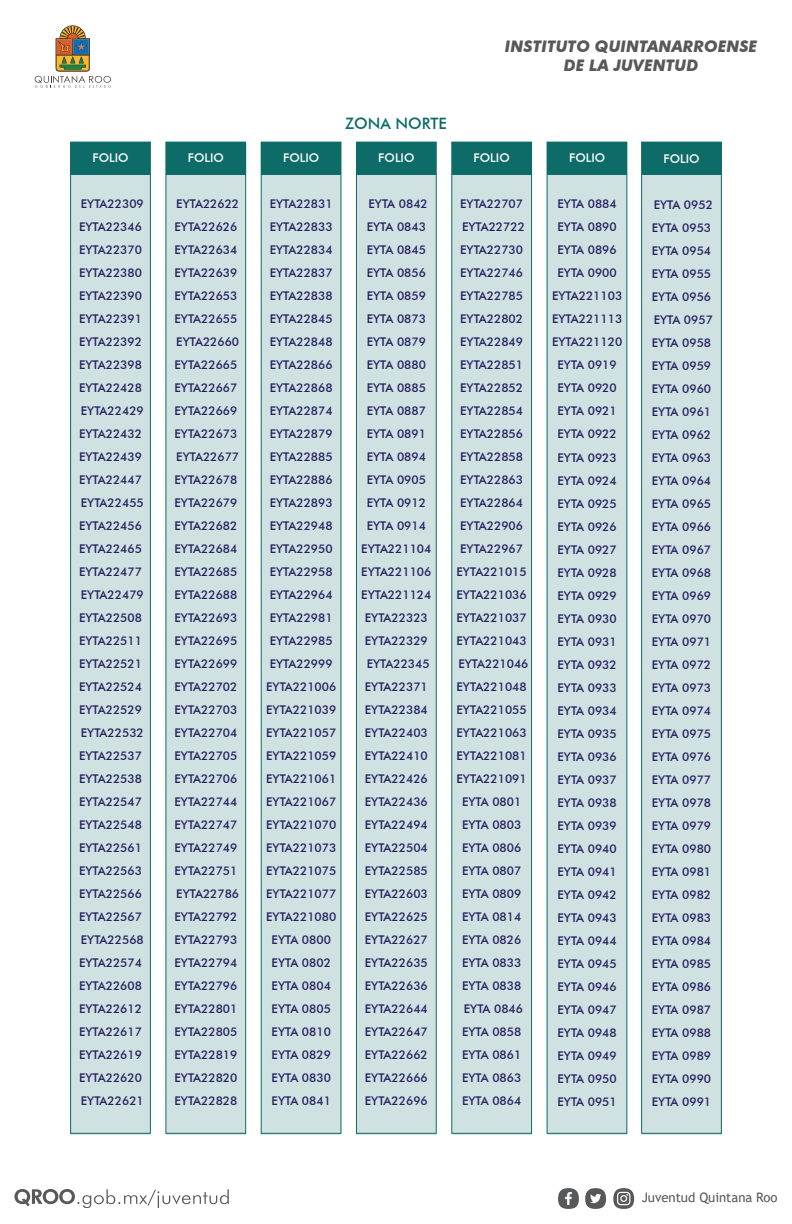
<style>
.page{position:relative;width:792px;height:1224px;background:#fff}
.page>*{position:absolute;margin:0;border:0;box-sizing:border-box;transform-origin:0 0}
.t1{font:italic 700 16px/19.1px "Futura BT";color:#57585a;text-align:center}
.t2{font:500 15.7px "Futura BT";color:#0d6b68}
.t3{font:13.1px "Trebuchet MS";color:#57585a}
.t4{font:500 12px/23px "Futura BT";color:#252161;text-align:center}
.t5{font:500 12px "Futura BT";color:#fff}
</style>
<div class="page">
<div style="left:71px;top:161px;width:79px;height:974px;background:#cfe1e1"></div>
<hr style="left:71px;top:174px;width:79px;height:1px;background:#0d6b68">
<div style="left:71px;top:142px;width:79px;height:32px;background:#0d6b68"></div>
<div style="left:70px;top:142px;width:81px;height:992px;border:1px solid #0d6b68"></div>
<div style="left:166px;top:161px;width:80px;height:974px;background:#cfe1e1"></div>
<hr style="left:166px;top:174px;width:80px;height:1px;background:#0d6b68">
<div style="left:166px;top:142px;width:80px;height:32px;background:#0d6b68"></div>
<div style="left:165px;top:142px;width:81px;height:992px;border:1px solid #0d6b68"></div>
<div style="left:261px;top:161px;width:80px;height:974px;background:#cfe1e1"></div>
<hr style="left:262px;top:174px;width:79px;height:1px;background:#0d6b68">
<div style="left:261px;top:142px;width:80px;height:32px;background:#0d6b68"></div>
<div style="left:356px;top:161px;width:80px;height:974px;background:#cfe1e1"></div>
<hr style="left:357px;top:174px;width:79px;height:1px;background:#0d6b68">
<div style="left:356px;top:142px;width:80px;height:32px;background:#0d6b68"></div>
<div style="left:356px;top:142px;width:81px;height:992px;border:1px solid #0d6b68"></div>
<div style="left:452px;top:161px;width:80px;height:974px;background:#cfe1e1"></div>
<hr style="left:452px;top:174px;width:80px;height:1px;background:#0d6b68">
<div style="left:452px;top:142px;width:80px;height:32px;background:#0d6b68"></div>
<div style="left:451px;top:142px;width:81px;height:992px;border:1px solid #0d6b68"></div>
<div style="left:547px;top:161px;width:80px;height:974px;background:#cfe1e1"></div>
<hr style="left:547px;top:174px;width:80px;height:1px;background:#0d6b68">
<div style="left:547px;top:142px;width:80px;height:32px;background:#0d6b68"></div>
<div style="left:642px;top:161px;width:79px;height:974px;background:#cfe1e1"></div>
<hr style="left:642px;top:174px;width:79px;height:1px;background:#0d6b68">
<div style="left:642px;top:142px;width:79px;height:32px;background:#0d6b68"></div>
<div style="left:641px;top:142px;width:81px;height:992px;border:1px solid #0d6b68"></div>
<svg style="left:14px;top:1189px;width:215px;height:19px"></svg>
<svg style="left:558px;top:1188px;width:21px;height:21px"></svg>
<svg style="left:585px;top:1188px;width:21px;height:21px"></svg>
<svg style="left:613px;top:1188px;width:21px;height:21px"></svg>
<svg style="left:35px;top:25px;width:76px;height:63px"></svg>
<p class="t5" style="left:92px;top:150px;width:38px">FOLIO</p>
<p class="t4" style="left:79px;top:192px;width:66px;text-align:left">EYTA22309<br>EYTA22346<br>EYTA22370<br>EYTA22380<br>EYTA22390<br>EYTA22391<br>EYTA22392<br>EYTA22398<br>EYTA22428<br>EYTA22429<br>EYTA22432<br>EYTA22439<br>EYTA22447<br>EYTA22455<br>EYTA22456<br>EYTA22465<br>EYTA22477<br>EYTA22479<br>EYTA22508<br>EYTA22511<br>EYTA22521<br>EYTA22524<br>EYTA22529<br>EYTA22532<br>EYTA22537<br>EYTA22538<br>EYTA22547<br>EYTA22548<br>EYTA22561<br>EYTA22563<br>EYTA22566<br>EYTA22567<br>EYTA22568<br>EYTA22574<br>EYTA22608<br>EYTA22612<br>EYTA22617<br>EYTA22619<br>EYTA22620<br>EYTA22621</p>
<p class="t5" style="left:188px;top:150px;width:38px">FOLIO</p>
<p class="t4" style="left:175px;top:192px;width:66px;text-align:left">EYTA22622<br>EYTA22626<br>EYTA22634<br>EYTA22639<br>EYTA22653<br>EYTA22655<br>EYTA22660<br>EYTA22665<br>EYTA22667<br>EYTA22669<br>EYTA22673<br>EYTA22677<br>EYTA22678<br>EYTA22679<br>EYTA22682<br>EYTA22684<br>EYTA22685<br>EYTA22688<br>EYTA22693<br>EYTA22695<br>EYTA22699<br>EYTA22702<br>EYTA22703<br>EYTA22704<br>EYTA22705<br>EYTA22706<br>EYTA22744<br>EYTA22747<br>EYTA22749<br>EYTA22751<br>EYTA22786<br>EYTA22792<br>EYTA22793<br>EYTA22794<br>EYTA22796<br>EYTA22801<br>EYTA22805<br>EYTA22819<br>EYTA22820<br>EYTA22828</p>
<h1 class="t1" style="left:505px;top:37px;width:254px">INSTITUTO QUINTANARROENSE<br>DE LA JUVENTUD</h1>
<h2 class="t2" style="left:345px;top:114px;width:103px">ZONA NORTE</h2>
<p class="t5" style="left:283px;top:150px;width:38px">FOLIO</p>
<p class="t4" style="left:266px;top:192px;width:72px">EYTA22831<br>EYTA22833<br>EYTA22834<br>EYTA22837<br>EYTA22838<br>EYTA22845<br>EYTA22848<br>EYTA22866<br>EYTA22868<br>EYTA22874<br>EYTA22879<br>EYTA22885<br>EYTA22886<br>EYTA22893<br>EYTA22948<br>EYTA22950<br>EYTA22958<br>EYTA22964<br>EYTA22981<br>EYTA22985<br>EYTA22999<br>EYTA221006<br>EYTA221039<br>EYTA221057<br>EYTA221059<br>EYTA221061<br>EYTA221067<br>EYTA221070<br>EYTA221073<br>EYTA221075<br>EYTA221077<br>EYTA221080<br>EYTA 0800<br>EYTA 0802<br>EYTA 0804<br>EYTA 0805<br>EYTA 0810<br>EYTA 0829<br>EYTA 0830<br>EYTA 0841</p>
<p class="t5" style="left:378px;top:151px;width:38px">FOLIO</p>
<p class="t4" style="left:361px;top:192px;width:72px">EYTA 0842<br>EYTA 0843<br>EYTA 0845<br>EYTA 0856<br>EYTA 0859<br>EYTA 0873<br>EYTA 0879<br>EYTA 0880<br>EYTA 0885<br>EYTA 0887<br>EYTA 0891<br>EYTA 0894<br>EYTA 0905<br>EYTA 0912<br>EYTA 0914<br>EYTA221104<br>EYTA221106<br>EYTA221124<br>EYTA22323<br>EYTA22329<br>EYTA22345<br>EYTA22371<br>EYTA22384<br>EYTA22403<br>EYTA22410<br>EYTA22426<br>EYTA22436<br>EYTA22494<br>EYTA22504<br>EYTA22585<br>EYTA22603<br>EYTA22625<br>EYTA22627<br>EYTA22635<br>EYTA22636<br>EYTA22644<br>EYTA22647<br>EYTA22662<br>EYTA22666<br>EYTA22696</p>
<p class="t5" style="left:474px;top:151px;width:38px">FOLIO</p>
<p class="t4" style="left:457px;top:192px;width:73px">EYTA22707<br>EYTA22722<br>EYTA22730<br>EYTA22746<br>EYTA22785<br>EYTA22802<br>EYTA22849<br>EYTA22851<br>EYTA22852<br>EYTA22854<br>EYTA22856<br>EYTA22858<br>EYTA22863<br>EYTA22864<br>EYTA22906<br>EYTA22967<br>EYTA221015<br>EYTA221036<br>EYTA221037<br>EYTA221043<br>EYTA221046<br>EYTA221048<br>EYTA221055<br>EYTA221063<br>EYTA221081<br>EYTA221091<br>EYTA 0801<br>EYTA 0803<br>EYTA 0806<br>EYTA 0807<br>EYTA 0809<br>EYTA 0814<br>EYTA 0826<br>EYTA 0833<br>EYTA 0838<br>EYTA 0846<br>EYTA 0858<br>EYTA 0861<br>EYTA 0863<br>EYTA 0864</p>
<p class="t5" style="left:569px;top:151px;width:38px">FOLIO</p>
<p class="t4" style="left:552px;top:193px;width:72px">EYTA 0884<br>EYTA 0890<br>EYTA 0896<br>EYTA 0900<br>EYTA221103<br>EYTA221113<br>EYTA221120<br>EYTA 0919<br>EYTA 0920<br>EYTA 0921<br>EYTA 0922<br>EYTA 0923<br>EYTA 0924<br>EYTA 0925<br>EYTA 0926<br>EYTA 0927<br>EYTA 0928<br>EYTA 0929<br>EYTA 0930<br>EYTA 0931<br>EYTA 0932<br>EYTA 0933<br>EYTA 0934<br>EYTA 0935<br>EYTA 0936<br>EYTA 0937<br>EYTA 0938<br>EYTA 0939<br>EYTA 0940<br>EYTA 0941<br>EYTA 0942<br>EYTA 0943<br>EYTA 0944<br>EYTA 0945<br>EYTA 0946<br>EYTA 0947<br>EYTA 0948<br>EYTA 0949<br>EYTA 0950<br>EYTA 0951</p>
<p class="t5" style="left:663px;top:151px;width:38px">FOLIO</p>
<p class="t4" style="left:652px;top:193px;width:63px;text-align:left">EYTA 0952<br>EYTA 0953<br>EYTA 0954<br>EYTA 0955<br>EYTA 0956<br>EYTA 0957<br>EYTA 0958<br>EYTA 0959<br>EYTA 0960<br>EYTA 0961<br>EYTA 0962<br>EYTA 0963<br>EYTA 0964<br>EYTA 0965<br>EYTA 0966<br>EYTA 0967<br>EYTA 0968<br>EYTA 0969<br>EYTA 0970<br>EYTA 0971<br>EYTA 0972<br>EYTA 0973<br>EYTA 0974<br>EYTA 0975<br>EYTA 0976<br>EYTA 0977<br>EYTA 0978<br>EYTA 0979<br>EYTA 0980<br>EYTA 0981<br>EYTA 0982<br>EYTA 0983<br>EYTA 0984<br>EYTA 0985<br>EYTA 0986<br>EYTA 0987<br>EYTA 0988<br>EYTA 0989<br>EYTA 0990<br>EYTA 0991</p>
<p class="t3" style="left:642px;top:1190px;width:137px">Juventud Quintana Roo</p>
</div>
